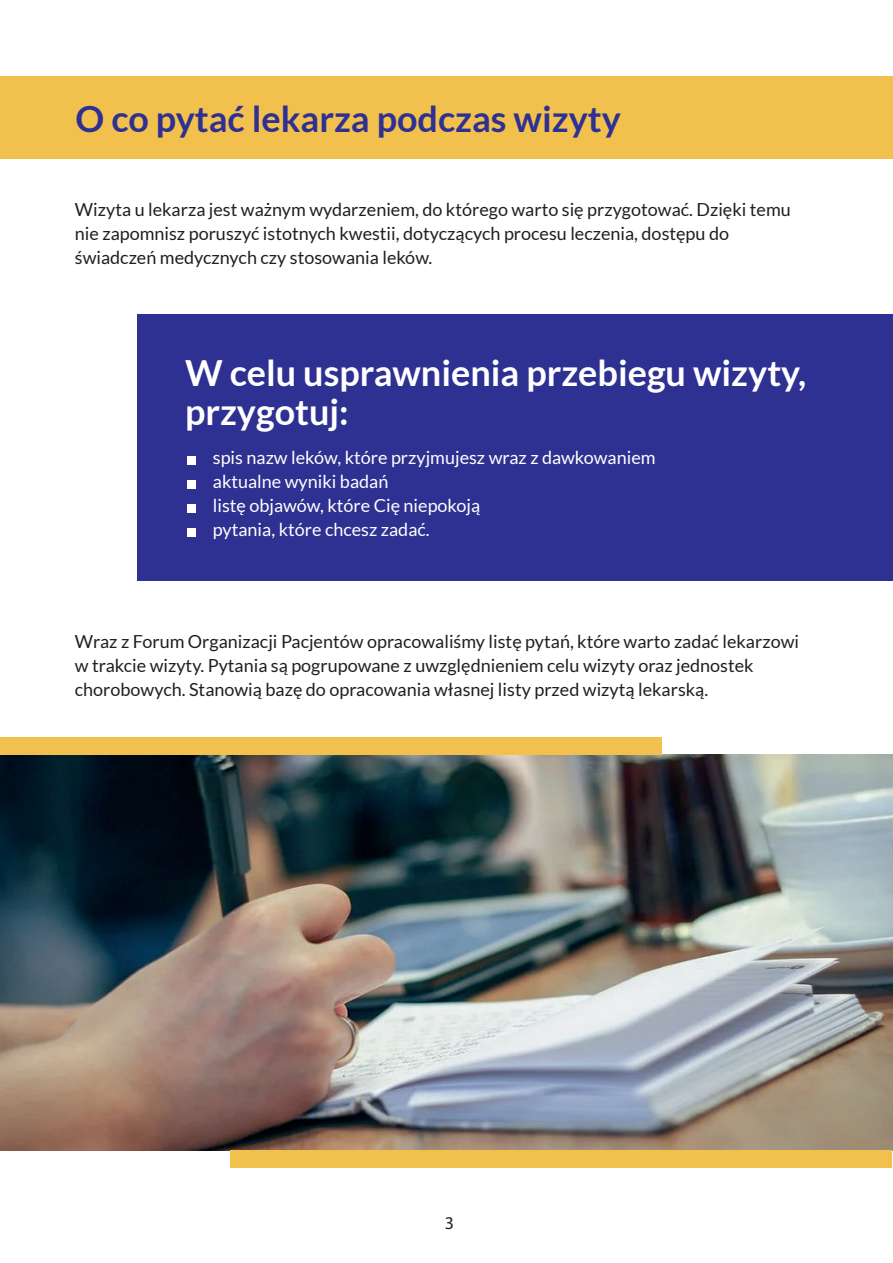
<style>
.page{position:relative;width:893px;height:1263px;background:#fff}
.page>*{position:absolute;margin:0;border:0;box-sizing:border-box;transform-origin:0 0}
.t1{font:700 36px/39px "Lato";color:#fff}
.t2{font:700 36px "Lato";color:#2e3092}
.t3{font:18px/24px "Lato";color:#231f20}
.t4{font:18px/24px "Lato";color:#fff}
.t5{font:18px "Myriad Pro";color:#231f20}
</style>
<div class="page">
<div style="left:0;top:77px;width:893px;height:82px;background:#f2c04c"></div>
<div style="left:137px;top:314px;width:755px;height:266px;background:#2e3092"></div>
<div style="left:187px;top:456px;width:9px;height:9px;background:#fff"></div>
<div style="left:187px;top:480px;width:9px;height:9px;background:#fff"></div>
<div style="left:187px;top:504px;width:9px;height:9px;background:#fff"></div>
<div style="left:187px;top:528px;width:9px;height:9px;background:#fff"></div>
<img style="left:0;top:754px;width:893px;height:396px">
<div style="left:0;top:737px;width:662px;height:17px;background:#f2c04c"></div>
<div style="left:230px;top:1150px;width:662px;height:18px;background:#f2c04c"></div>
<h1 class="t2" style="left:76px;top:98px;width:547px">O co pytać lekarza podczas wizyty</h1>
<p class="t3" style="left:75px;top:197px;width:717px">Wizyta u lekarza jest ważnym wydarzeniem, do którego warto się przygotować. Dzięki temu nie zapomnisz poruszyć istotnych kwestii, dotyczących procesu leczenia, dostępu do świadczeń medycznych czy stosowania leków.</p>
<h1 class="t1" style="left:185px;top:353px;width:623px">W celu usprawnienia przebiegu wizyty, przygotuj:</h1>
<p class="t4" style="left:213px;top:446px;width:444px">spis nazw leków, które przyjmujesz wraz z dawkowaniem aktualne wyniki badań<br>listę objawów, które Cię niepokoją<br>pytania, które chcesz zadać.</p>
<p class="t3" style="left:75px;top:629px;width:726px">Wraz z Forum Organizacji Pacjentów opracowaliśmy listę pytań, które warto zadać lekarzowi w trakcie wizyty. Pytania są pogrupowane z uwzględnieniem celu wizyty oraz jednostek chorobowych. Stanowią bazę do opracowania własnej listy przed wizytą lekarską.</p>
<p class="t5" style="left:445px;top:1216px;width:11px">3</p>
</div>
